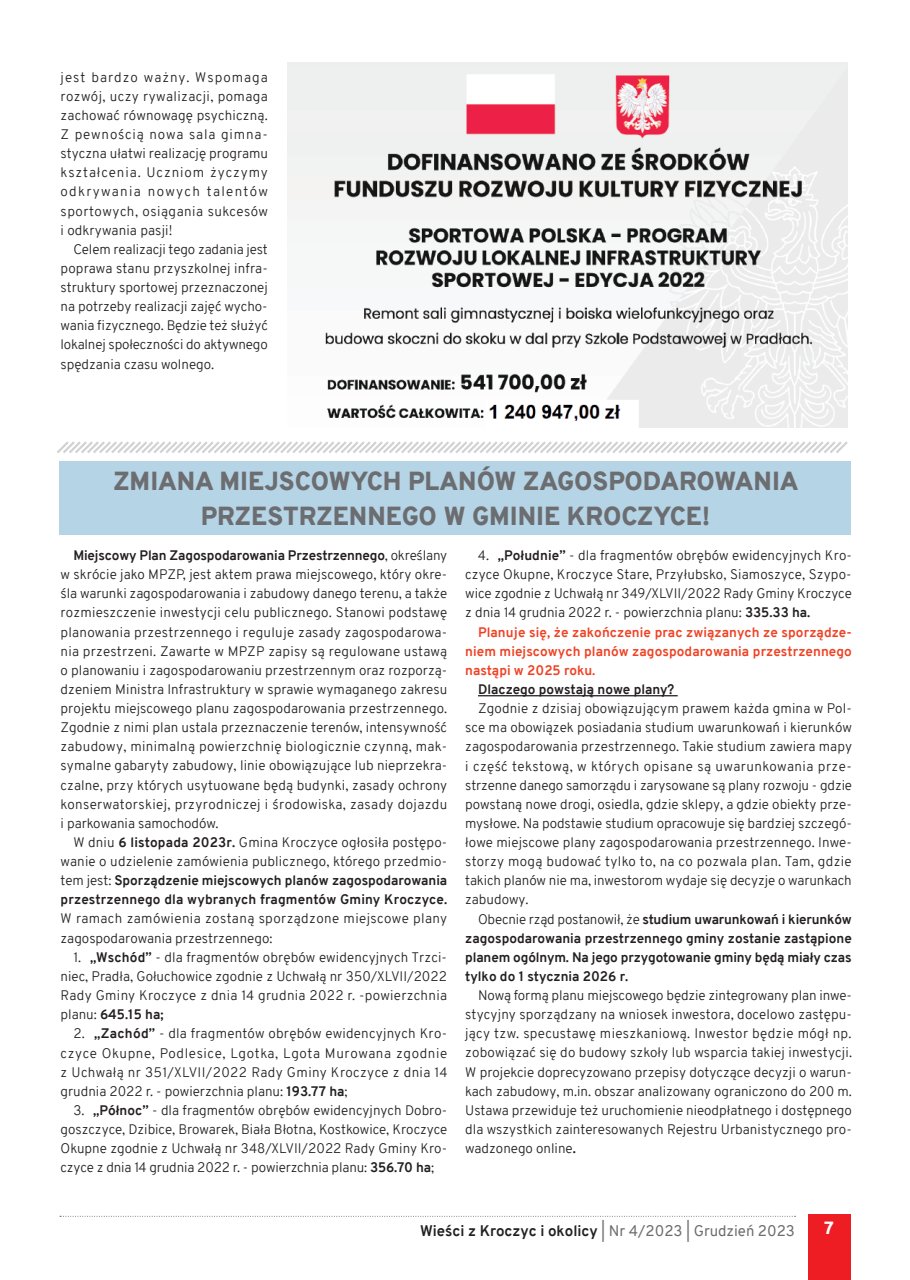
<style>
.page{position:relative;width:910px;height:1280px;background:#fff}
.page>*{position:absolute;margin:0;border:0;box-sizing:border-box;transform-origin:0 0}
.t1{font:900 25.5px/34.5px "Overpass";color:#6c6d70}
.t2{font:700 18px "Ubuntu";color:#fff}
.t3{font:700 15px "Overpass";color:#231f20}
.t4{font:300 13.5px/19.2px "Overpass";color:#231f20;text-align:justify}
.t5{font:700 13.5px/19.2px "Overpass";color:#231f20;text-align:justify}
.t6{font:700 13.5px/19.2px "Overpass";letter-spacing:.005em;color:#ef4224;text-align:justify}
.t7{font:300 13.5px/19.2px "Overpass";letter-spacing:.03em;color:#231f20}
.s1{font-weight:700}
.s2{font-weight:300}
.s3{font-weight:400;color:#6c6d70}
</style>
<div class="page">
<div style="left:808px;top:1215px;width:42px;height:65px;background:#ee1d23"></div>
<svg style="left:60px;top:1216px;width:736px;height:1px"></svg>
<svg style="left:57px;top:441px;width:791px;height:12px"></svg>
<div style="left:59px;top:462px;width:791px;height:73px;background:#b5d4e6"></div>
<img style="left:287px;top:63px;width:561px;height:364px">
<hr style="left:478px;top:695px;width:200px;height:1px;background:#231f20">
<p class="t4" style="left:61px;top:67px;width:209px">jest bardzo ważny. Wspomaga rozwój, uczy rywalizacji, pomaga zachować równowagę psychiczną.<br>Z pewnością nowa sala gimna&shy;styczna ułatwi realizację programu kształcenia. Uczniom życzymy odkrywania nowych talentów sportowych, osiągania sukcesów i odkrywania pasji!</p>
<p class="t4" style="left:61px;top:240px;width:209px;text-indent:13px">Celem realizacji tego zadania jest poprawa stanu przyszkolnej infra&shy;struktury sportowej przeznaczonej na potrzeby realizacji zajęć wycho&shy;wania fizycznego. Będzie też służyć lokalnej społeczności do aktywnego spędzania czasu wolnego.</p>
<h1 class="t1" style="left:201px;top:464px;width:599px;text-indent:-87px">ZMIANA MIEJSCOWYCH PLANÓW ZAGOSPODAROWANIA<br>PRZE</h1>
<h1 class="t1" style="left:267px;top:499px;width:34px">STRZENNE</h1>
<h1 class="t1" style="left:402px;top:499px;width:103px">GO W GMINIE</h1>
<h1 class="t1" style="left:567px;top:499px;width:145px">KROCZYCE!</h1>
<p class="t4" style="left:61px;top:546px;width:388px;text-indent:13px"><span class="s1">Miejscowy Plan Zagospodarowania Przestrzennego</span>, określany w skrócie jako MPZP, jest aktem prawa miejscowego, który okre&shy;śla warunki zagospodarowania i zabudowy danego terenu, a także rozmieszczenie inwestycji celu publicznego. Stanowi podstawę planowania przestrzennego i reguluje zasady zagospodarowa&shy;nia przestrzeni. Zawarte w MPZP zapisy są regulowane ustawą o planowaniu i zagospodarowaniu przestrzennym oraz rozporzą&shy;dzeniem Ministra Infrastruktury w sprawie wymaganego zakresu projektu miejscowego planu zagospodarowania przestrzennego.<br>Zgodnie z nimi plan ustala przeznaczenie terenów, intensywność zabudowy, minimalną powierzchnię biologicznie czynną, mak&shy;symalne gabaryty zabudowy, linie obowiązujące lub nieprzekra&shy;czalne, przy których usytuowane będą budynki, zasady ochrony konserwatorskiej, przyrodniczej i środowiska, zasady dojazdu i parkowania samochodów.</p>
<p class="t5" style="left:61px;top:833px;width:388px;text-indent:13px"><span class="s2">W dniu</span> 6 listopada 2023r. <span class="s2">Gmina Kroczyce ogłosiła postępo&shy;wanie o udzielenie zamówienia publicznego, którego przedmio&shy;tem jest:</span> Sporządzenie miejscowych planów zagospodarowania przestrzennego dla wybranych fragmentów Gminy Kroczyce.</p>
<p class="t7" style="left:61px;top:909px;width:388px">W ramach zamówienia zostaną sporządzone miejscowe plany zagospodarowania przestrzennego:</p>
<p class="t4" style="left:61px;top:948px;width:388px;text-indent:13px">1. <span class="s1">„Wschód”</span> - dla fragmentów obrębów ewidencyjnych Trzci&shy;niec, Pradła, Gołuchowice zgodnie z Uchwałą nr 350/XLVII/2022<br>Rady Gminy Kroczyce z dnia 14 grudnia 2022 r. -powierzchnia planu: <span class="s1">645.15 ha;</span></p>
<p class="t4" style="left:61px;top:1024px;width:388px;text-indent:13px">2. <span class="s1">„Zachód”</span> - dla fragmentów obrębów ewidencyjnych Kro&shy;czyce Okupne, Podlesice, Lgotka, Lgota Murowana zgodnie z Uchwałą nr 351/XLVII/2022 Rady Gminy Kroczyce z dnia 14 grudnia 2022 r. - powierzchnia planu: <span class="s1">193.77 ha</span>;</p>
<p class="t4" style="left:61px;top:1101px;width:388px;text-indent:13px">3. <span class="s1">„Północ”</span> - dla fragmentów obrębów ewidencyjnych Dobro&shy;goszczyce, Dzibice, Browarek, Biała Błotna, Kostkowice, Kroczyce Okupne zgodnie z Uchwałą nr 348/XLVII/2022 Rady Gminy Kro&shy;czyce z dnia 14 grudnia 2022 r. - powierzchnia planu: <span class="s1">356.70 ha</span>;</p>
<p class="t4" style="left:465px;top:546px;width:388px;text-indent:13px">4. <span class="s1">„Południe”</span> - dla fragmentów obrębów ewidencyjnych Kro&shy;czyce Okupne, Kroczyce Stare, Przyłubsko, Siamoszyce, Szypo&shy;wice zgodnie z Uchwałą nr 349/XLVII/2022 Rady Gminy Kroczyce z dnia 14 grudnia 2022 r. - powierzchnia planu: <span class="s1">335.33 ha.</span></p>
<p class="t6" style="left:465px;top:622px;width:388px;text-indent:13px">Planuje się, że zakończenie prac związanych ze sporządze&shy;niem miejscowych planów zagospodarowania przestrzennego nastąpi w 2025 roku.</p>
<p class="t5" style="left:478px;top:680px;width:198px">Dlaczego powstają nowe plany?</p>
<p class="t4" style="left:465px;top:699px;width:388px;text-indent:13px">Zgodnie z dzisiaj obowiązującym prawem każda gmina w Pol&shy;sce ma obowiązek posiadania studium uwarunkowań i kierunków zagospodarowania przestrzennego. Takie studium zawiera mapy i część tekstową, w których opisane są uwarunkowania prze&shy;strzenne danego samorządu i zarysowane są plany rozwoju - gdzie powstaną nowe drogi, osiedla, gdzie sklepy, a gdzie obiekty prze&shy;mysłowe. Na podstawie studium opracowuje się bardziej szczegó&shy;łowe miejscowe plany zagospodarowania przestrzennego. Inwe&shy;storzy mogą budować tylko to, na co pozwala plan. Tam, gdzie takich planów nie ma, inwestorom wydaje się decyzje o warunkach zabudowy.</p>
<p class="t5" style="left:465px;top:909px;width:388px;text-indent:13px"><span class="s2">Obecnie rząd postanowił, że</span> studium uwarunkowań i kierunków zagospodarowania przestrzennego gminy zostanie zastąpione planem ogólnym. Na jego przygotowanie gminy będą miały czas tylko do 1 stycznia 2026 r.</p>
<p class="t4" style="left:465px;top:986px;width:388px;text-indent:13px">Nową formą planu miejscowego będzie zintegrowany plan inwe&shy;stycyjny sporządzany na wniosek inwestora, docelowo zastępu&shy;jący tzw. specustawę mieszkaniową. Inwestor będzie mógł np. zobowiązać się do budowy szkoły lub wsparcia takiej inwestycji.<br>W projekcie doprecyzowano przepisy dotyczące decyzji o warun&shy;kach zabudowy, m.in. obszar analizowany ograniczono do 200 m.<br>Ustawa przewiduje też uruchomienie nieodpłatnego i dostępnego dla wszystkich zainteresowanych Rejestru Urbanistycznego pro&shy;wadzonego online<span class="s1">.</span></p>
<p class="t3" style="left:420px;top:1220px;width:376px">Wieści z Kroczyc i okolicy <span class="s3">| Nr 4/2023 | Grudzień 2023</span></p>
<h2 class="t2" style="left:824px;top:1217px;width:12px">7</h2>
</div>
